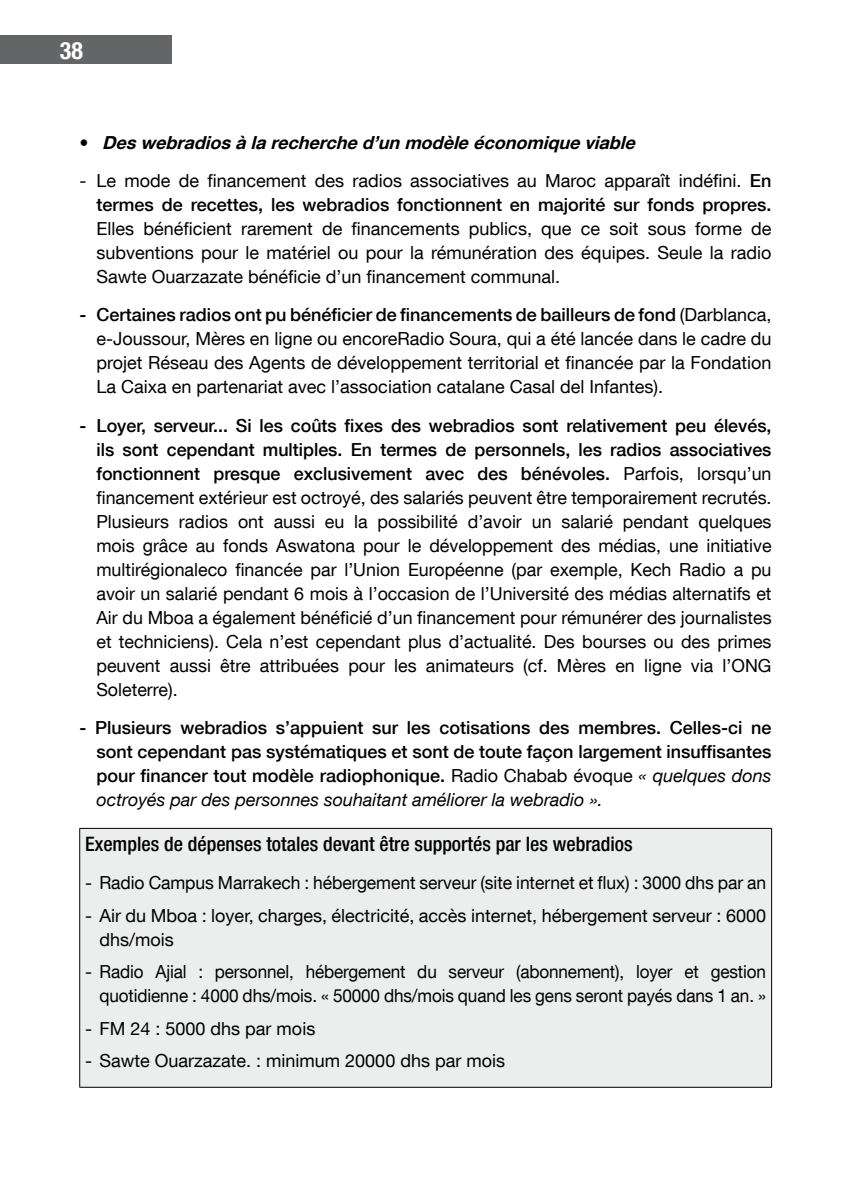
<style>
.page{position:relative;width:851px;height:1191px;background:#fff}
.page>*{position:absolute;margin:0;border:0;box-sizing:border-box;transform-origin:0 0}
.t1{font:700 condensed 24px "Helvetica Neue LT Com";color:#fff}
.t2{font:500 condensed 20px "Helvetica Neue LT Com";color:#000}
.t3{font:18px/24px "Helvetica Neue LT Com";color:#000;text-align:justify}
.t4{font:500 18px/24px "Helvetica Neue LT Com";color:#000;text-align:right}
.t5{font:italic 700 18px "Helvetica Neue LT Com";color:#000}
.s1{font-style:normal}
.s2{font-weight:400}
.s3{font-weight:500}
.s4{font-weight:400;font-style:italic}
</style>
<div class="page">
<div style="left:0;top:36px;width:171px;height:28px;background:#646567"></div>
<div style="left:80px;top:828px;width:691px;height:259px;background:#eceded"></div>
<hr style="left:79px;top:828px;width:692px;height:1px;background:#000">
<hr style="left:79px;top:828px;width:1px;height:259px;background:#000">
<hr style="left:771px;top:828px;width:1px;height:259px;background:#000">
<hr style="left:79px;top:1087px;width:692px;height:1px;background:#000">
<h1 class="t1" style="left:60px;top:36px;width:25px">38</h1>
<p class="t5" style="left:79px;top:131px;width:562px"><span class="s1">•</span> Deswebradiosà la recherche d’un modèle économique viable</p>
<p class="t4" style="left:79px;top:168px;width:693px"><span class="s2">- Le mode de financement des radios associatives au Maroc apparaît indéfini.</span> En termes de recettes, les webradios fonctionnent en majorité sur fonds propres.</p>
<p class="t3" style="left:96px;top:216px;width:676px">Elles bénéficient rarement de financements publics, que ce soit sous forme de subventions pour le matériel ou pour la rémunération des équipes. Seule la radio Sawte Ouarzazate bénéficie d’un financement communal.</p>
<p class="t3" style="left:96px;top:302px;width:676px;text-indent:-17px"><span class="s3">- Certaines radios ont pu bénéficier de financements de bailleurs de fond</span> (Darblanca, e-Joussour, Mères en ligne ou encoreRadio Soura, qui a été lancée dans le cadre du projet Réseau des Agents de développement territorial et financée par la Fondation La Caixa en partenariat avec l’association catalane Casal del Infantes).</p>
<p class="t3" style="left:96px;top:413px;width:676px;text-indent:-17px"><span class="s3">- Loyer, serveur... Si les coûts fixes des webradios sont relativement peu élevés, ils sont cependant multiples. En termes de personnels, les radios associatives fonctionnent presque exclusivement avec des bénévoles.</span> Parfois, lorsqu’un financement extérieur est octroyé, des salariés peuvent être temporairement recrutés.<br>Plusieurs radios ont aussi eu la possibilité d’avoir un salarié pendant quelques mois grâce au fonds Aswatona pour le développement des médias, une initiative multirégionaleco financée par l’Union Européenne (par exemple, Kech Radio a pu avoir un salarié pendant 6 mois à l’occasion de l’Université des médias alternatifs et Air du Mboa a également bénéficié d’un financement pour rémunérer des journalistes et techniciens). Cela n’est cependant plus d’actualité. Des bourses ou des primes peuvent aussi être attribuées pour les animateurs (cf. Mères en ligne via l’ONG Soleterre).</p>
<p class="t4" style="left:96px;top:715px;width:676px;text-align:justify;text-indent:-17px">- Plusieurs webradios s’appuient sur les cotisations des membres. Celles-ci ne sont cependant pas systématiques et sont de toute façon largement insuffisantes pour financer tout modèle radiophonique. <span class="s2">Radio Chabab évoque</span> <span class="s4">« quelques dons octroyés par des personnes souhaitant améliorer la webradio ».</span></p>
<p class="t2" style="left:85px;top:832px;width:549px">Exemples de dépenses totales devant être supportés par les webradios</p>
<p class="t3" style="left:85px;top:870px;width:682px">- Radio Campus Marrakech : hébergement serveur (site internet et flux) : 3000 dhs par an</p>
<p class="t3" style="left:99px;top:903px;width:668px;text-indent:-14px">- Air du Mboa : loyer, charges, électricité, accès internet, hébergement serveur : 6000 dhs/mois</p>
<p class="t3" style="left:85px;top:959px;width:682px;text-align:right">- Radio Ajial : personnel, hébergement du serveur (abonnement), loyer et gestion quotidienne : 4000 dhs/mois. « 50000 dhs/mois quand les gens seront payés dans 1 an. »</p>
<p class="t3" style="left:85px;top:1016px;width:231px">- FM 24 : 5000 dhs par mois</p>
<p class="t3" style="left:85px;top:1048px;width:421px">- Sawte Ouarzazate. : minimum 20000 dhs par mois</p>
</div>
